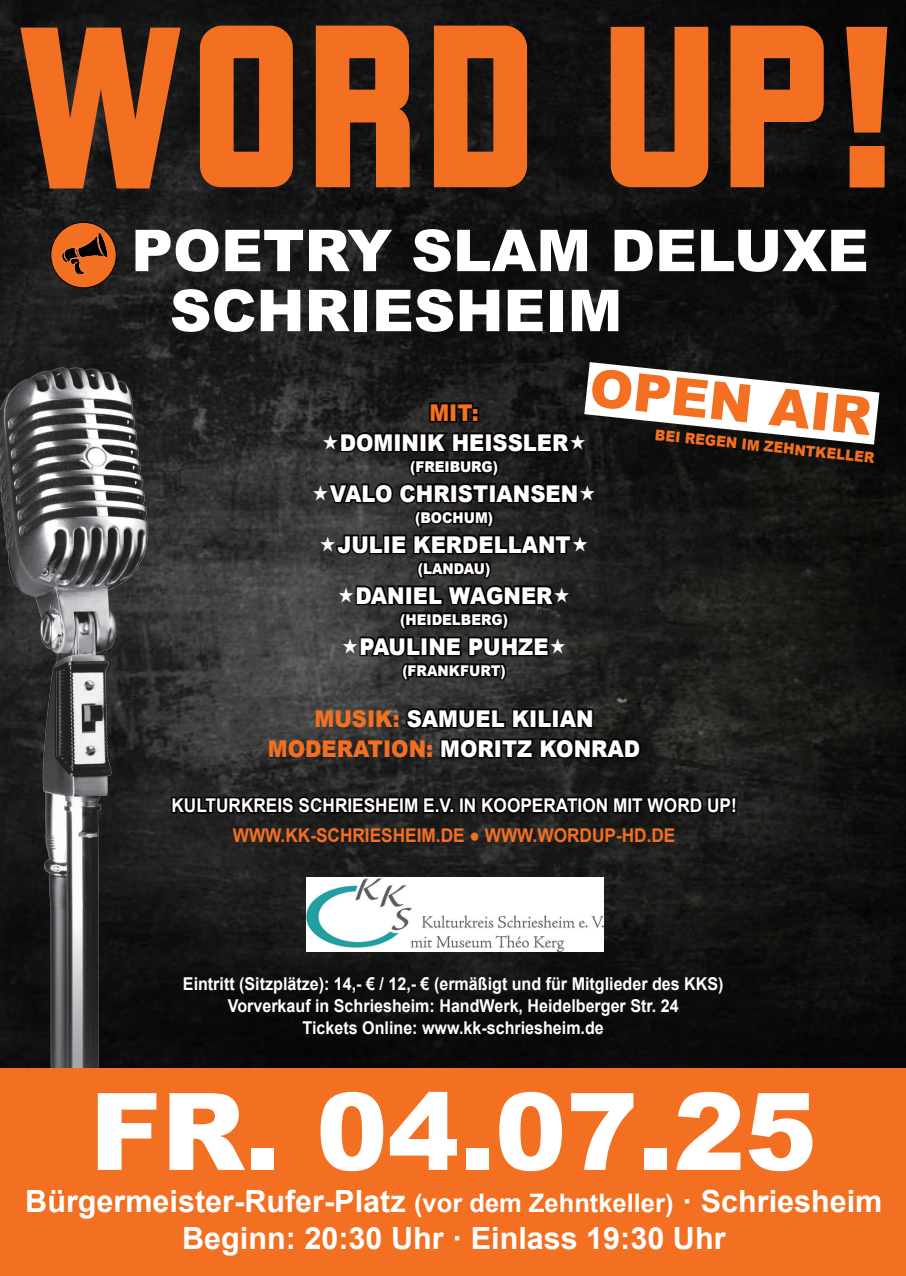
<style>
.page{position:relative;width:906px;height:1276px;background:#fff}
.page>*{position:absolute;margin:0;border:0;box-sizing:border-box;transform-origin:0 0}
.t1{font:900 107.18px "Arial";color:#fff}
.t2{font:900 57.75px/60px "Arial";color:#fff}
.t3{font:900 52.5px "Arial";color:#f36f21}
.t4{font:700 30.53px/36.8px "Arial";color:#fff;text-align:center}
.t5{font:900 23.1px/30px "Arial";color:#fff;text-align:center;scale:.91 1}
.t6{font:900 23.1px "Arial";color:#f36f21;scale:.91 1}
.t7{font:700 18.98px "Arial";color:#fff;scale:.91 1}
.t8{font:700 18.98px "Arial";color:#f36f21;scale:.91 1}
.t9{font:700 17.7px/22px "Arial";color:#fff;text-align:center;scale:.91 1}
.t10{font:900 14.85px "Arial";color:#fff;scale:.91 1}
.t11{font:900 14.85px "Arial";color:#f36f21;scale:.91 1}
.s1{color:#f36f21}
.s2{font-weight:400}
.s3{font-size:25.5px}
</style>
<div class="page">
<img style="left:0;top:0;width:906px;height:1068px">
<img style="left:0;top:346px;width:189px;height:722px">
<div style="left:0;top:1068px;width:906px;height:208px;background:#f36f21"></div>
<div style="left:51px;top:222px;width:65px;height:66px;background:#f36f21;border-radius:50%"></div>
<img style="left:61px;top:229px;width:54px;height:55px">
<div style="left:51px;top:222px;width:65px;height:66px;border:1px solid #080302;border-radius:50%"></div>
<svg style="left:19px;top:24px;width:870px;height:166px;background:#8f461a"></svg>
<img style="left:307px;top:878px;width:296px;height:73px">
<svg style="left:169px;top:772px;width:286px;height:49px;background:#1c1a1a"></svg>
<div style="left:458px;top:796px;width:6px;height:17px;border:3px solid #080302"></div>
<svg style="left:462px;top:772px;width:276px;height:51px;background:#171614"></svg>
<svg style="left:313px;top:362px;width:566px;height:402px;background:#2d2c2b"></svg>
<h2 class="t2" style="left:170px;top:226px;width:700px;text-indent:-38px">POETRY SLAM DELUXE<br>SCHRIESHEIM</h2>
<h3 class="t3" style="left:592px;top:368px;width:284px;rotate:6deg">OPEN AIR</h3>
<h3 class="t6" style="left:429px;top:404px;width:56px">MIT:</h3>
<p class="t11" style="left:656px;top:429px;width:244px;rotate:6deg">BEI REGEN IM ZEHNTKELLER</p>
<h3 class="t5" style="left:340px;top:429px;width:253px">DOMINIK HEISSLER</h3>
<p class="t10" style="left:410px;top:461px;width:98px">(FREIBURG)</p>
<h3 class="t5" style="left:330px;top:480px;width:274px">VALO CHRISTIANSEN</h3>
<p class="t10" style="left:415px;top:512px;width:87px">(BOCHUM)</p>
<h3 class="t5" style="left:337px;top:532px;width:258px">JULIE KERDELLANT</h3>
<p class="t10" style="left:418px;top:563px;width:81px">(LANDAU)</p>
<h3 class="t5" style="left:355px;top:583px;width:218px">DANIEL WAGNER</h3>
<p class="t10" style="left:400px;top:614px;width:120px">(HEIDELBERG)</p>
<h3 class="t5" style="left:360px;top:634px;width:209px">PAULINE PUHZE</h3>
<p class="t10" style="left:402px;top:665px;width:115px">(FRANKFURT)</p>
<h3 class="t5" style="left:268px;top:706px;width:411px"><span class="s1">MUSIK:</span> SAMUEL KILIAN<br><span class="s1">MODERATION:</span> MORITZ KONRAD</h3>
<p class="t7" style="left:171px;top:798px;width:52px">Kulturkre</p>
<p class="t7" style="left:277px;top:798px;width:96px">is Schrieshe</p>
<p class="t7" style="left:399px;top:798px;width:119px">im e.V. in Kooper</p>
<p class="t7" style="left:556px;top:798px;width:200px">ation mit Word Up!</p>
<p class="t8" style="left:233px;top:828px;width:296px">WWW.KK-SCHRIESHEIM.DE <span class="s2">●</span> www</p>
<p class="t8" style="left:532px;top:828px;width:22px">.wor</p>
<p class="t8" style="left:579px;top:828px;width:104px">dup-hd.de</p>
<p class="t9" style="left:183px;top:974px;width:595px">Eintritt (Sitzplätze): 14,- € / 12,- € (ermäßigt und für Mitglieder des KKS)<br>Vorverkauf in Schriesheim: HandWerk, Heidelberger Str. 24<br>Tickets Online: www.kk-schriesheim.de</p>
<h1 class="t1" style="left:90px;top:1092px;width:728px">FR. 04.07.25</h1>
<h3 class="t4" style="left:25px;top:1185px;width:858px">Bürgermeister-Rufer-Platz <span class="s3">(vor dem Zehntkeller)</span> · Schriesheim<br>Beginn: 20:30 Uhr · Einlass 19:30 Uhr</h3>
</div>
